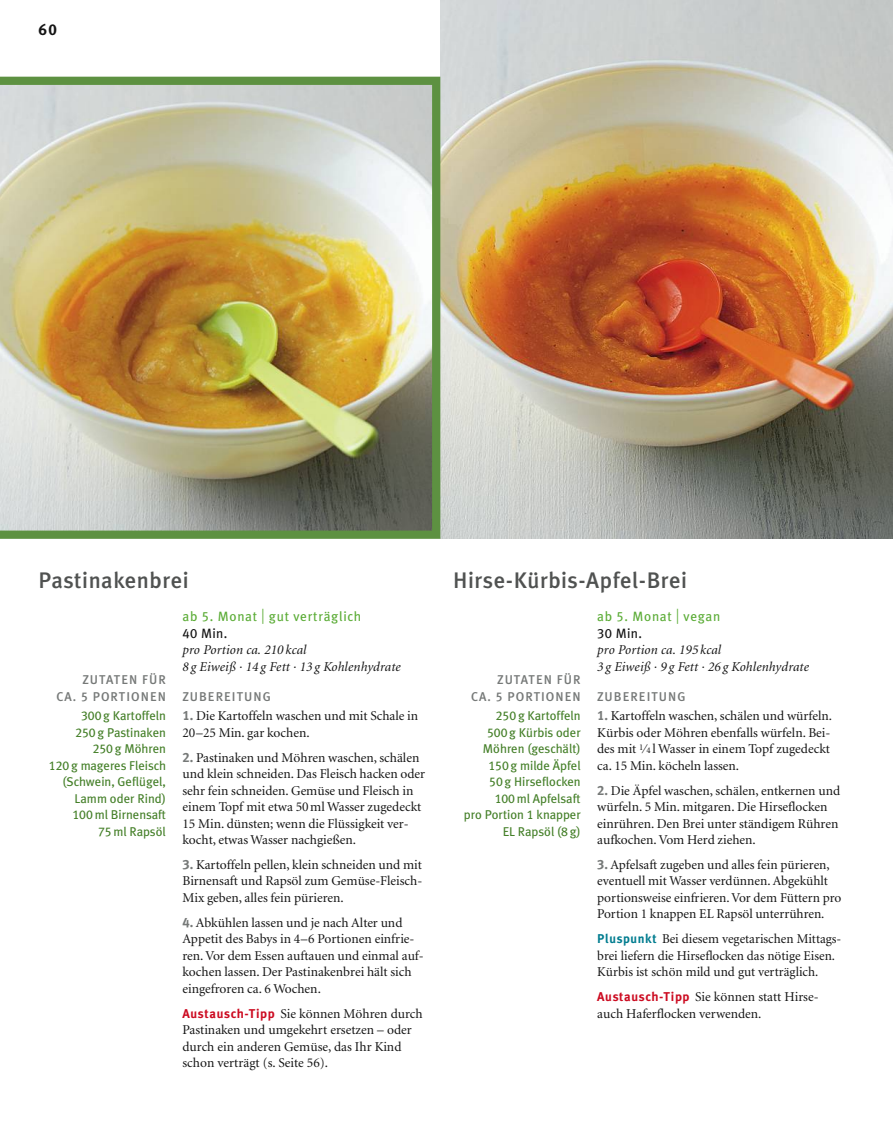
<style>
.page{position:relative;width:893px;height:1148px;background:#fff}
.page>*{position:absolute;margin:0;border:0;box-sizing:border-box;transform-origin:0 0}
.t1{font:500 22.5px "Meta GU";letter-spacing:.025em;color:#505251}
.t2{font:700 15.75px "Meta GU";color:#141414}
.t3{font:13.5px/16.5px "Minion";color:#141414}
.t4{font:italic 13.5px/16.5px "Minion";letter-spacing:.01em;color:#141414}
.t5{font:13.5px "Meta GU";letter-spacing:.055em;color:#5bac36}
.t6{font:13.5px "Meta GU";letter-spacing:.025em;color:#141414}
.t7{font:12.75px/16.5px "Meta GU";color:#447f28;text-align:right}
.t8{font:500 12.75px/16.5px "Meta GU";letter-spacing:.08em;color:#767978;text-align:right}
.s1{font-family:"Meta GU";font-weight:700;color:#767978}
.s2{font-family:"Meta GU";font-weight:700;font-size:12.75px;color:#cc0b21}
.s3{font-size:8.7px}
.s4{font-family:"Meta GU";font-weight:700;font-size:12.75px;color:#007c8f}
</style>
<div class="page">
<img style="left:440px;top:0;width:453px;height:539px">
<img style="left:0;top:77px;width:440px;height:462px">
<p class="t2" style="left:38px;top:24px;width:20px">60</p>
<h1 class="t1" style="left:38px;top:572px;width:152px">Pastinakenbrei</h1>
<p class="t5" style="left:182px;top:611px;width:180px">ab 5. Monat | gut verträglich</p>
<p class="t6" style="left:182px;top:628px;width:46px">40 Min.</p>
<p class="t4" style="left:182px;top:643px;width:220px">pro Portion ca. 210 kcal<br>8 g Eiweiß · 14 g Fett · 13 g Kohlenhydrate</p>
<p class="t8" style="left:56px;top:672px;width:111px">ZUTATEN FÜR<br>CA. 5 PORTIONEN</p>
<p class="t7" style="left:49px;top:708px;width:119px">300 g Kartoffeln<br>250 g Pastinaken<br>250 g Möhren<br>120 g mageres Fleisch (Schwein, Geflügel,<br>Lamm oder Rind)<br>100 ml Birnensaft<br>75 ml Rapsöl</p>
<p class="t8" style="left:182px;top:689px;width:90px">ZUBEREITUNG</p>
<p class="t3" style="left:182px;top:709px;width:237px"><span class="s1">1.</span> Die Kartoffeln waschen und mit Schale in<br>20–25 Min. gar kochen.</p>
<p class="t3" style="left:182px;top:750px;width:244px"><span class="s1">2.</span> Pastinaken und Möhren waschen, schälen und klein schneiden. Das Fleisch hacken oder sehr fein schneiden. Gemüse und Fleisch in einem Topf mit etwa 50 ml Wasser zugedeckt 15 Min. dünsten; wenn die Flüssigkeit ver&shy;kocht, etwas Wasser nachgießen.</p>
<p class="t3" style="left:182px;top:857px;width:241px;text-align:justify"><span class="s1">3.</span> Kartoffeln pellen, klein schneiden und mit Birnensaft und Rapsöl zum Gemüse-Fleisch-Mix geben, alles fein pürieren.</p>
<p class="t3" style="left:182px;top:915px;width:243px"><span class="s1">4.</span> Abkühlen lassen und je nach Alter und Appetit des Babys in 4–6 Portionen einfrie&shy;ren. Vor dem Essen auftauen und einmal auf&shy;kochen lassen. Der Pastinakenbrei hält sich eingefroren ca. 6 Wochen.</p>
<p class="t3" style="left:182px;top:1006px;width:242px"><span class="s2">Austausch-Tipp</span> Sie können Möhren durch Pastinaken und umgekehrt ersetzen – oder durch ein anderen Gemüse, das Ihr Kind schon verträgt (s. Seite 56).</p>
<h1 class="t1" style="left:453px;top:572px;width:235px">Hirse-Kürbis-Apfel-Brei</h1>
<p class="t5" style="left:597px;top:611px;width:125px">ab 5. Monat | vegan</p>
<p class="t6" style="left:597px;top:628px;width:46px">30 Min.</p>
<p class="t4" style="left:597px;top:643px;width:213px">pro Portion ca. 195 kcal<br>3 g Eiweiß · 9 g Fett · 26 g Kohlenhydrate</p>
<p class="t8" style="left:471px;top:672px;width:111px">ZUTATEN FÜR<br>CA. 5 PORTIONEN</p>
<p class="t7" style="left:464px;top:708px;width:118px">250 g Kartoffeln<br>500 g Kürbis oder<br>Möhren (geschält)<br>150 g milde Äpfel<br>50 g Hirseflocken<br>100 ml Apfelsaft<br>pro Portion 1 knapper<br>EL Rapsöl (8 g)</p>
<p class="t8" style="left:597px;top:689px;width:90px">ZUBEREITUNG</p>
<p class="t3" style="left:597px;top:709px;width:236px"><span class="s1">1.</span> Kartoffeln waschen, schälen und würfeln.<br>Kürbis oder Möhren ebenfalls würfeln. Bei&shy;des mit <sup>1</sup>⁄<span class="s3">4</span> l Wasser in einem Topf zugedeckt ca. 15 Min. köcheln lassen.</p>
<p class="t3" style="left:597px;top:783px;width:244px"><span class="s1">2.</span> Die Äpfel waschen, schälen, entkernen und würfeln. 5 Min. mitgaren. Die Hirseflocken einrühren. Den Brei unter ständigem Rühren aufkochen. Vom Herd ziehen.</p>
<p class="t3" style="left:597px;top:857px;width:246px"><span class="s1">3.</span> Apfelsaft zugeben und alles fein pürieren, eventuell mit Wasser verdünnen. Abgekühlt portionsweise einfrieren. Vor dem Füttern pro Portion 1 knappen EL Rapsöl unterrühren.</p>
<p class="t3" style="left:597px;top:931px;width:246px"><span class="s4">Pluspunkt</span> Bei diesem vegetarischen Mittags&shy;brei liefern die Hirseflocken das nötige Eisen.<br>Kürbis ist schön mild und gut verträglich.</p>
<p class="t3" style="left:597px;top:989px;width:223px"><span class="s2">Austausch-Tipp</span> Sie können statt Hirse&shy;auch Haferflocken verwenden.</p>
</div>
